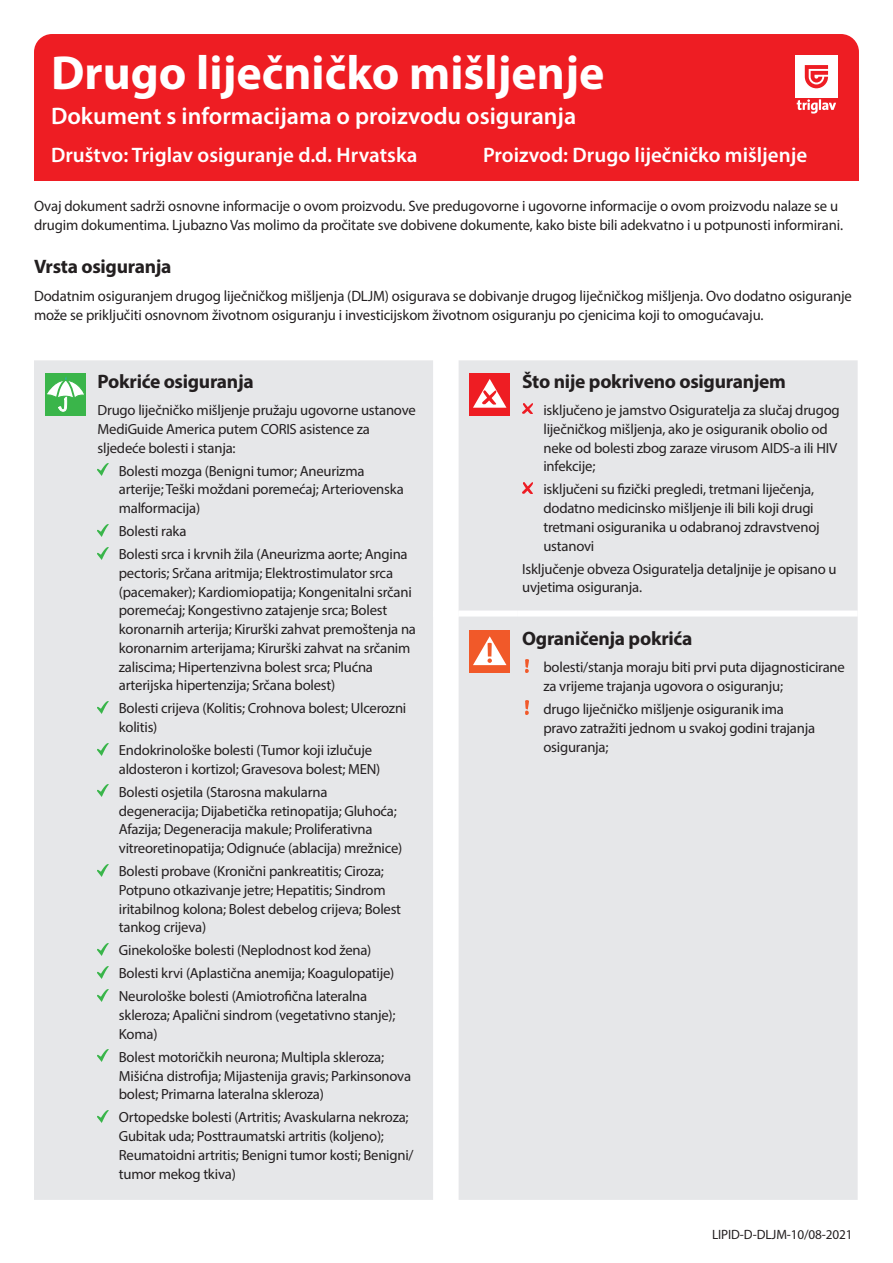
<style>
.page{position:relative;width:893px;height:1263px;background:#fff}
.page>*{position:absolute;margin:0;border:0;box-sizing:border-box;transform-origin:0 0}
.t1{font:700 48px "Myriad Pro";color:#fff}
.t2{font:600 24px "Myriad Pro";color:#fff}
.t3{font:600 21px "Myriad Pro";color:#fff}
.t4{font:700 19.5px "Myriad Pro";letter-spacing:-.015em;color:#231f20}
.t5{font:15px/19.5px "Myriad Pro";letter-spacing:-.01em;color:#231f20}
.t6{font:14.7px/18.8px "Myriad Pro";letter-spacing:-.015em;color:#231f20}
.t7{font:13.5px "Myriad Pro";letter-spacing:-.01em;color:#231f20}
</style>
<div class="page">
<div style="left:34px;top:34px;width:825px;height:147px;background:#ee1d23;border-radius:18px"></div>
<div style="left:34px;top:360px;width:824px;height:840px;background:#e6e7e9"></div>
<div style="left:459px;top:610px;width:59px;height:6px;background:#fff"></div>
<div style="left:518px;top:610px;width:340px;height:6px;background:#fff"></div>
<div style="left:433px;top:611px;width:26px;height:6px;background:#fff"></div>
<div style="left:45px;top:373px;width:41px;height:43px;background:#3ab54a"></div>
<svg style="left:47px;top:376px;width:37px;height:36px"></svg>
<svg style="left:98px;top:464px;width:10px;height:11px"></svg>
<svg style="left:98px;top:524px;width:10px;height:12px"></svg>
<svg style="left:98px;top:547px;width:10px;height:12px"></svg>
<svg style="left:98px;top:701px;width:10px;height:12px"></svg>
<svg style="left:98px;top:743px;width:10px;height:12px"></svg>
<svg style="left:98px;top:785px;width:10px;height:12px"></svg>
<svg style="left:98px;top:864px;width:10px;height:12px"></svg>
<svg style="left:98px;top:943px;width:10px;height:12px"></svg>
<svg style="left:98px;top:966px;width:10px;height:12px"></svg>
<svg style="left:98px;top:989px;width:10px;height:12px"></svg>
<svg style="left:98px;top:1050px;width:10px;height:12px"></svg>
<svg style="left:98px;top:1110px;width:10px;height:12px"></svg>
<div style="left:469px;top:373px;width:41px;height:43px;background:#ee1d23"></div>
<svg style="left:473px;top:379px;width:33px;height:29px"></svg>
<svg style="left:522px;top:403px;width:11px;height:11px"></svg>
<svg style="left:522px;top:482px;width:11px;height:11px"></svg>
<div style="left:469px;top:630px;width:41px;height:43px;background:#f15929"></div>
<svg style="left:473px;top:636px;width:33px;height:29px"></svg>
<svg style="left:525px;top:659px;width:4px;height:13px"></svg>
<svg style="left:525px;top:701px;width:4px;height:13px"></svg>
<svg style="left:797px;top:99px;width:39px;height:15px"></svg>
<div style="left:795px;top:55px;width:43px;height:43px;background:#fff"></div>
<svg style="left:805px;top:65px;width:23px;height:23px"></svg>
<h1 class="t1" style="left:51px;top:41px;width:555px">Drugo liječničko mišljenje</h1>
<h2 class="t2" style="left:51px;top:100px;width:527px">Dokument s informacijama o proizvodu osiguranja</h2>
<h3 class="t3" style="left:51px;top:141px;width:368px">Društvo: Triglav osiguranje d.d. Hrvatska</h3>
<h3 class="t3" style="left:483px;top:141px;width:326px">Proizvod: Drugo liječničko mišljenje</h3>
<p class="t5" style="left:34px;top:196px;width:810px">Ovaj dokument sadrži osnovne informacije o ovom proizvodu. Sve predugovorne i ugovorne informacije o ovom proizvodu nalaze se u drugim dokumentima. Ljubazno Vas molimo da pročitate sve dobivene dokumente, kako biste bili adekvatno i u potpunosti informirani.</p>
<h3 class="t4" style="left:34px;top:254px;width:139px">Vrsta osiguranja</h3>
<p class="t5" style="left:34px;top:286px;width:819px">Dodatnim osiguranjem drugog liječničkog mišljenja (DLJM) osigurava se dobivanje drugog liječničkog mišljenja. Ovo dodatno osiguranje može se priključiti osnovnom životnom osiguranju i investicijskom životnom osiguranju po cjenicima koji to omogućavaju.</p>
<h3 class="t4" style="left:98px;top:368px;width:158px">Pokriće osiguranja</h3>
<p class="t6" style="left:98px;top:400px;width:320px">Drugo liječničko mišljenje pružaju ugovorne ustanove<br>MediGuide America putem CORIS asistence za sljedeće bolesti i stanja:</p>
<p class="t6" style="left:119px;top:461px;width:287px">Bolesti mozga (Benigni tumor; Aneurizma arterije; Teški moždani poremećaj; Arteriovenska malformacija)</p>
<p class="t6" style="left:119px;top:519px;width:290px;line-height:23px">Bolesti raka<br>Bolesti srca i krvnih žila (Aneurizma aorte; Angina</p>
<p class="t6" style="left:119px;top:563px;width:299px">pectoris; Srčana aritmija; Elektrostimulator srca (pacemaker); Kardiomiopatija; Kongenitalni srčani poremećaj; Kongestivno zatajenje srca; Bolest koronarnih arterija; Kirurški zahvat premoštenja na koronarnim arterijama; Kirurški zahvat na srčanim zaliscima; Hipertenzivna bolest srca; Plućna arterijska hipertenzija; Srčana bolest)</p>
<p class="t6" style="left:119px;top:699px;width:289px">Bolesti crijeva (Kolitis; Crohnova bolest; Ulcerozni kolitis)</p>
<p class="t6" style="left:119px;top:740px;width:263px">Endokrinološke bolesti (Tumor koji izlučuje aldosteron i kortizol; Gravesova bolest; MEN)</p>
<p class="t6" style="left:119px;top:782px;width:285px">Bolesti osjetila (Starosna makularna degeneracija; Dijabetička retinopatija; Gluhoća; Afazija; Degeneracija makule; Proliferativna vitreoretinopatija; Odignuće (ablacija) mrežnice)</p>
<p class="t6" style="left:119px;top:861px;width:284px">Bolesti probave (Kronični pankreatitis; Ciroza; Potpuno otkazivanje jetre; Hepatitis; Sindrom iritabilnog kolona; Bolest debelog crijeva; Bolest tankog crijeva)</p>
<p class="t6" style="left:119px;top:939px;width:277px;line-height:23px">Ginekološke bolesti (Neplodnost kod žena)<br>Bolesti krvi (Aplastična anemija; Koagulopatije)<br>Neurološke bolesti (Amiotrofična lateralna</p>
<p class="t6" style="left:119px;top:1005px;width:278px">skleroza; Apalični sindrom (vegetativno stanje);<br>Koma)</p>
<p class="t6" style="left:119px;top:1047px;width:294px">Bolest motoričkih neurona; Multipla skleroza;<br>Mišićna distrofija; Mijastenija gravis; Parkinsonova bolest; Primarna lateralna skleroza)</p>
<p class="t6" style="left:119px;top:1108px;width:296px">Ortopedske bolesti (Artritis; Avaskularna nekroza; Gubitak uda; Posttraumatski artritis (koljeno); Reumatoidni artritis; Benigni tumor kosti; Benigni/ tumor mekog tkiva)</p>
<h3 class="t4" style="left:522px;top:368px;width:265px">Što nije pokriveno osiguranjem</h3>
<p class="t6" style="left:543px;top:400px;width:298px">isključeno je jamstvo Osiguratelja za slučaj drugog liječničkog mišljenja, ako je osiguranik obolio od neke od bolesti zbog zaraze virusom AIDS-a ili HIV infekcije;</p>
<p class="t6" style="left:543px;top:480px;width:278px">isključeni su fizički pregledi, tretmani liječenja, dodatno medicinsko mišljenje ili bili koji drugi tretmani osiguranika u odabranoj zdravstvenoj ustanovi</p>
<p class="t6" style="left:522px;top:559px;width:316px">Isključenje obveza Osiguratelja detaljnije je opisano u uvjetima osiguranja.</p>
<h3 class="t4" style="left:522px;top:626px;width:172px">Ograničenja pokrića</h3>
<p class="t6" style="left:543px;top:658px;width:303px">bolesti/stanja moraju biti prvi puta dijagnosticirane za vrijeme trajanja ugovora o osiguranju;</p>
<p class="t6" style="left:543px;top:700px;width:273px">drugo liječničko mišljenje osiguranik ima pravo zatražiti jednom u svakoj godini trajanja osiguranja;</p>
<p class="t7" style="left:712px;top:1226px;width:142px">LIPID-D-DLJM-10/08-2021</p>
</div>
